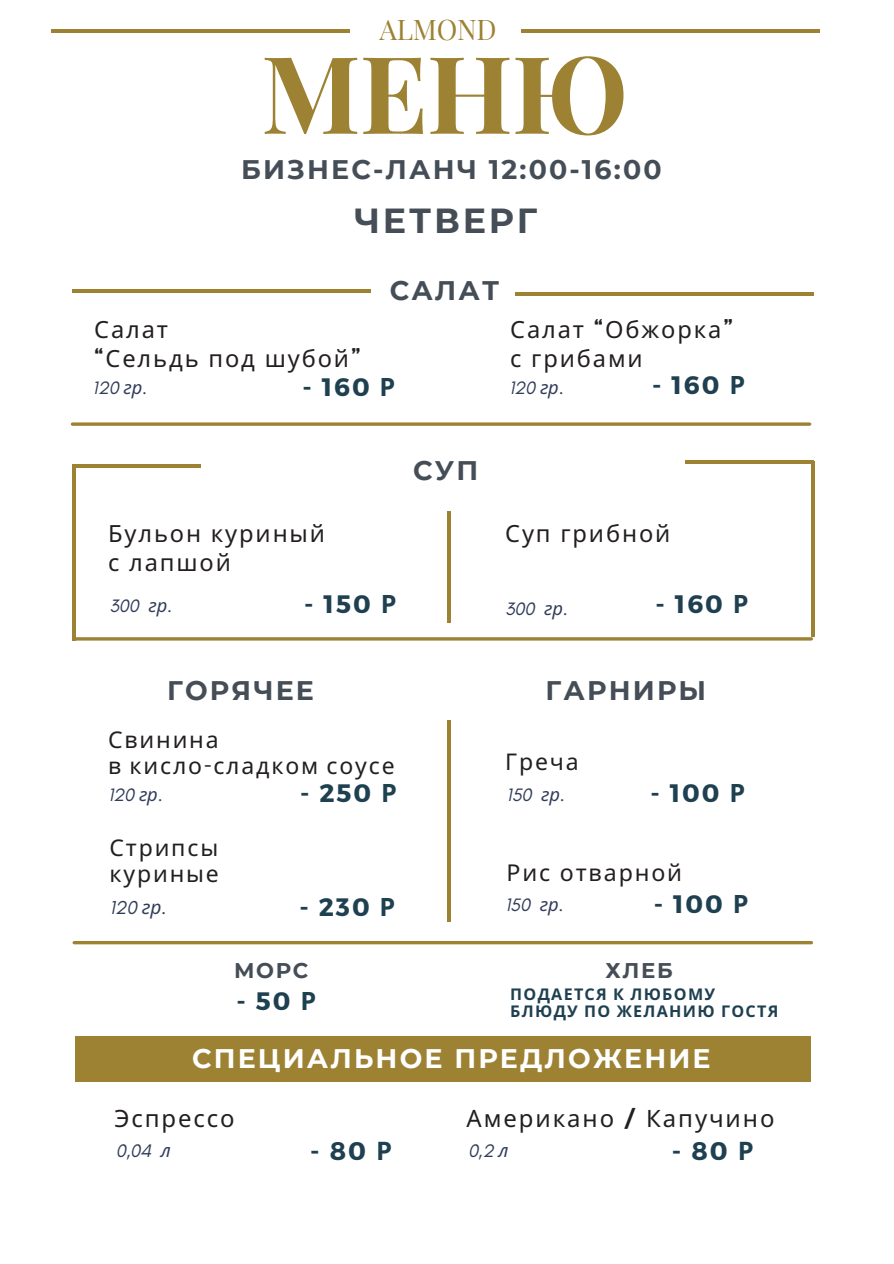
<style>
.page{position:relative;width:894px;height:1264px;background:#fff}
.page>*{position:absolute;margin:0;border:0;box-sizing:border-box;transform-origin:0 0}
.t1{font:700 107.55px "Playfair Display";color:#9d8233}
.t2{font:700 34.8px "Montserrat";letter-spacing:.08em;color:#454e57}
.t3{font:27.75px "Playfair Display";letter-spacing:-.01em;color:#9d8233}
.t4{font:700 26.85px "Montserrat";letter-spacing:.08em;color:#454e57}
.t5{font:700 26.85px "Montserrat";letter-spacing:.08em;color:#fff}
.t6{font:700 25.5px "Montserrat";color:#1f4050}
.t7{font:700 25.2px "Montserrat";letter-spacing:.08em;color:#1f4050}
.t8{font:23.85px "Noto Sans";letter-spacing:.08em;color:#231f1f}
.t9{font:23.55px/29px "Noto Sans";letter-spacing:.08em;color:#231f1f}
.t10{font:23.1px "Noto Sans";letter-spacing:.08em;color:#231f1f}
.t11{font:22.95px/25.8px "Noto Sans";letter-spacing:.08em;color:#231f1f}
.t12{font:700 21.3px "Montserrat";letter-spacing:.08em;color:#454e57}
.t13{font:italic 19.05px "Glacial Indifference";color:#313c59}
.t14{font:italic 18.45px "Glacial Indifference";color:#313c59}
.t15{font:italic 18.3px "Glacial Indifference";letter-spacing:-.01em;color:#313c59}
.t16{font:700 16.05px "Noto Sans";letter-spacing:.08em;color:#1f4050}
.s1{font-family:"Norwester"}
.s2{font-family:"Noto Sans"}
.s3{font-family:"Cooper Hewitt"}
</style>
<div class="page">
<hr style="left:51px;top:30px;width:298px;height:3px;background:#9d8233">
<hr style="left:521px;top:30px;width:297px;height:3px;background:#9d8233">
<hr style="left:72px;top:290px;width:298px;height:3px;background:#9d8233">
<hr style="left:515px;top:293px;width:297px;height:3px;background:#9d8233">
<svg style="left:72px;top:422px;width:737px;height:4px"></svg>
<hr style="left:74px;top:637px;width:737px;height:3px;background:#9d8233">
<hr style="left:72px;top:465px;width:3px;height:176px;background:#9d8233">
<hr style="left:447px;top:511px;width:4px;height:111px;background:#9d8233">
<hr style="left:73px;top:464px;width:128px;height:3px;background:#9d8233">
<hr style="left:685px;top:460px;width:128px;height:4px;background:#9d8233">
<hr style="left:811px;top:461px;width:3px;height:176px;background:#9d8233">
<hr style="left:447px;top:720px;width:4px;height:201px;background:#9d8233">
<hr style="left:74px;top:941px;width:737px;height:3px;background:#9d8233">
<div style="left:75px;top:1036px;width:736px;height:45px;background:#9d8233"></div>
<h3 class="t3" style="left:379px;top:10px;width:119px">ALMOND</h3>
<h2 class="t1" style="left:261px;top:18px;width:368px">МЕНЮ</h2>
<p class="t4" style="left:241px;top:153px;width:422px">БИЗНЕС-ЛАНЧ 12:00-16:00</p>
<h6 class="t2" style="left:354px;top:199px;width:185px">ЧЕТВЕРГ</h6>
<h3 class="t4" style="left:389px;top:274px;width:111px">САЛАТ</h3>
<h6 class="t9" style="left:94px;top:314px;width:268px">Салат<br><span class="s1">“</span>Сельдь под шубой<span class="s1">”</span></h6>
<h6 class="t9" style="left:510px;top:314px;width:224px">Салат <span class="s1">“</span>Обжорка<span class="s1">” </span>с грибами</h6>
<h1 class="t15" style="left:93px;top:376px;width:56px">120 <span class="s2">гр</span>.</h1>
<h3 class="t7" style="left:302px;top:371px;width:95px">- 160 <span class="s2">Р</span></h3>
<p class="t7" style="left:652px;top:369px;width:95px">- 160 <span class="s2">Р</span></p>
<p class="t15" style="left:509px;top:376px;width:56px">120 <span class="s2">гр</span>.</p>
<h3 class="t4" style="left:413px;top:454px;width:66px">СУП</h3>
<p class="t9" style="left:505px;top:518px;width:167px">Суп грибной</p>
<h3 class="t9" style="left:108px;top:518px;width:218px">Бульон куриный с лапшой</h3>
<p class="t15" style="left:109px;top:595px;width:64px">300 <span class="s2">гр</span>.</p>
<p class="t7" style="left:304px;top:588px;width:94px">- 150 <span class="s2">Р</span></p>
<p class="t7" style="left:655px;top:588px;width:95px">- 160 <span class="s2">Р</span></p>
<h3 class="t15" style="left:505px;top:597px;width:64px">300 <span class="s2">гр</span>.</h3>
<p class="t4" style="left:167px;top:674px;width:148px">ГОРЯЧЕЕ</p>
<p class="t11" style="left:108px;top:726px;width:288px">Свинина<br>в кисло<span class="s3">-</span>сладком соусе</p>
<h4 class="t15" style="left:108px;top:784px;width:56px">120 <span class="s2">гр</span>.</h4>
<p class="t7" style="left:300px;top:776px;width:98px">- 250 <span class="s2">Р</span></p>
<h3 class="t11" style="left:109px;top:834px;width:111px">Стрипсы куриные</h3>
<h3 class="t13" style="left:109px;top:896px;width:58px">120 <span class="s2">гр</span>.</h3>
<p class="t7" style="left:299px;top:890px;width:97px">- 230 <span class="s2">Р</span></p>
<p class="t12" style="left:234px;top:957px;width:76px">МОРС</p>
<p class="t7" style="left:236px;top:984px;width:81px">-50<span class="s2">Р</span></p>
<p class="t4" style="left:545px;top:674px;width:162px">ГАРНИРЫ</p>
<h3 class="t11" style="left:505px;top:748px;width:75px">Греча</h3>
<h5 class="t15" style="left:506px;top:784px;width:60px">150 <span class="s2">гр</span>.</h5>
<p class="t7" style="left:650px;top:776px;width:96px">- 100 <span class="s2">Р</span></p>
<h5 class="t10" style="left:506px;top:856px;width:177px">Рис отварной</h5>
<h3 class="t15" style="left:505px;top:894px;width:60px">150 <span class="s2">гр</span>.</h3>
<h3 class="t7" style="left:653px;top:887px;width:96px">- 100 <span class="s2">Р</span></h3>
<h5 class="t12" style="left:605px;top:957px;width:69px">ХЛЕБ</h5>
<h6 class="t16" style="left:510px;top:982px;width:206px">ПОДАЕТСЯ К ЛЮБОМУ</h6>
<h3 class="t16" style="left:510px;top:1000px;width:270px">БЛЮДУ ПО ЖЕЛАНИЮ ГОСТЯ</h3>
<h6 class="t5" style="left:192px;top:1042px;width:520px">СПЕЦИАЛЬНОЕ ПРЕДЛОЖЕНИЕ</h6>
<p class="t8" style="left:466px;top:1101px;width:309px">Американо <span class="s1">/</span> Капучино</p>
<p class="t14" style="left:468px;top:1139px;width:42px">0,2 <span class="s2">л</span></p>
<p class="t8" style="left:114px;top:1101px;width:122px">Эспрессо</p>
<p class="t14" style="left:116px;top:1139px;width:57px">0,04 <span class="s2">л</span></p>
<h3 class="t6" style="left:671px;top:1134px;width:83px">-80<span class="s2">Р</span></h3>
<p class="t6" style="left:310px;top:1134px;width:83px">-80<span class="s2">Р</span></p>
</div>
